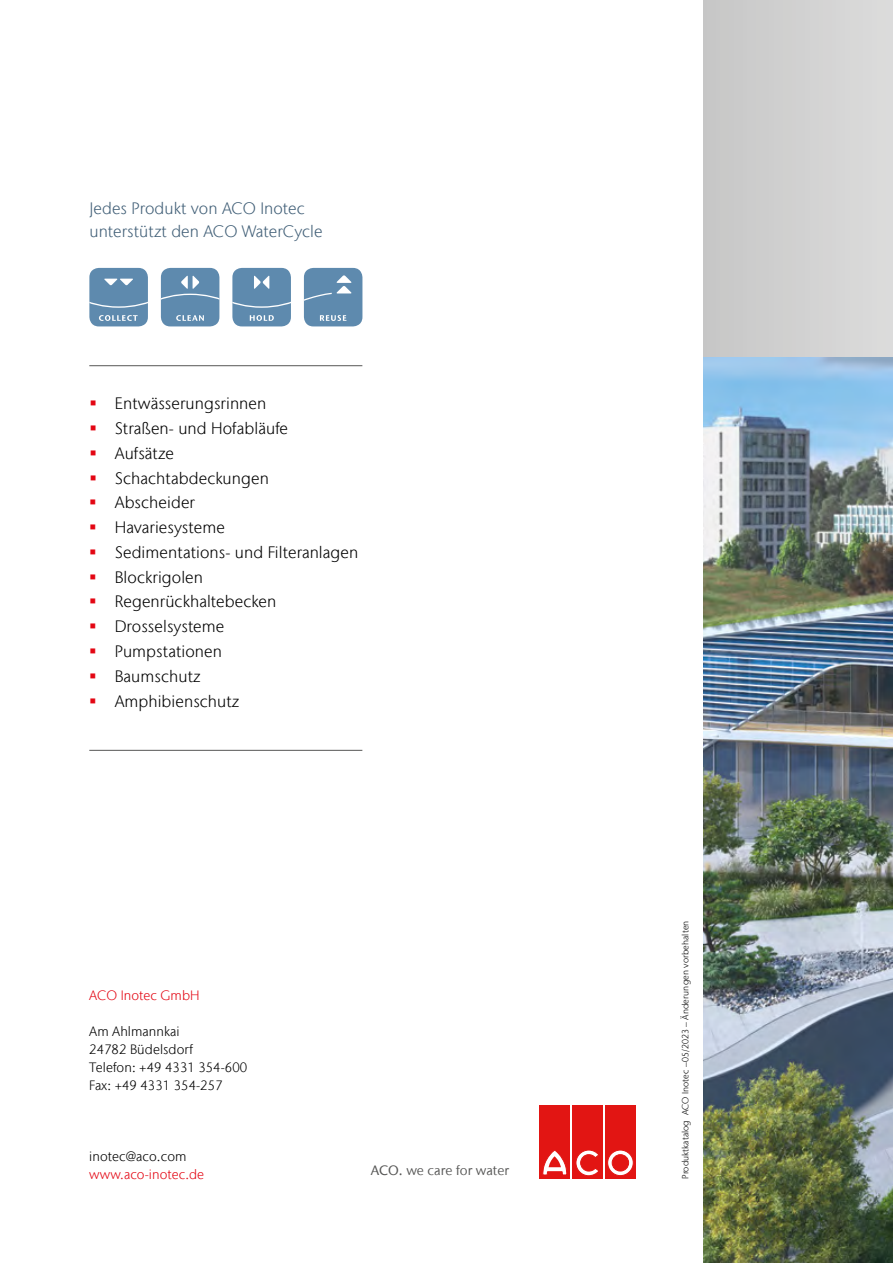
<style>
.page{position:relative;width:893px;height:1263px;background:#fff}
.page>*{position:absolute;margin:0;border:0;box-sizing:border-box;transform-origin:0 0}
.t1{font:300 16.5px/24.8px "Stone Sans IIITC Com";letter-spacing:.005em;color:#000}
.t2{font:300 16.5px/23.1px "Stone Sans IIITC Com";letter-spacing:.005em;color:#415f77}
.t3{font:300 13.5px/17.9px "Stone Sans IIITC Com";letter-spacing:.005em;color:#000}
.t4{font:300 13.5px "Stone Sans IIITC Com";letter-spacing:.005em;color:#e30613}
.t5{font:13.5px "Stone Sans IIITC Com";color:#575756}
.t6{font:300 9px "Stone Sans IIITC Com";letter-spacing:.01em;color:#000}
.s1{font-weight:500}
</style>
<div class="page">
<div style="left:704px;top:0;width:189px;height:406px;background:#d1d1d1"></div>
<div style="left:540px;top:1105px;width:30px;height:73px;background:#e21513"></div>
<svg style="left:543px;top:1150px;width:24px;height:25px"></svg>
<div style="left:572px;top:1105px;width:31px;height:73px;background:#e21513"></div>
<svg style="left:576px;top:1150px;width:22px;height:26px"></svg>
<div style="left:605px;top:1105px;width:30px;height:73px;background:#e21513"></div>
<svg style="left:608px;top:1150px;width:25px;height:25px"></svg>
<div style="left:608px;top:1150px;width:25px;height:26px;border:1px solid #e21513;border-radius:50%"></div>
<div style="left:612px;top:1154px;width:17px;height:17px;background:#e21513;border-radius:50%"></div>
<div style="left:612px;top:1154px;width:17px;height:17px;border:1px solid #e21513;border-radius:50%"></div>
<hr style="left:89px;top:365px;width:273px;height:1px;background:#575756">
<hr style="left:89px;top:750px;width:273px;height:1px;background:#575756">
<div style="left:89px;top:268px;width:59px;height:58px;background:#5e8aae;border-radius:10px"></div>
<svg style="left:89px;top:279px;width:59px;height:42px"></svg>
<div style="left:161px;top:268px;width:58px;height:58px;background:#5e8aae;border-radius:10px"></div>
<svg style="left:161px;top:275px;width:58px;height:46px"></svg>
<div style="left:232px;top:268px;width:59px;height:58px;background:#5e8aae;border-radius:10px"></div>
<svg style="left:232px;top:275px;width:59px;height:46px"></svg>
<div style="left:304px;top:268px;width:58px;height:58px;background:#5e8aae;border-radius:10px"></div>
<svg style="left:304px;top:275px;width:48px;height:26px"></svg>
<svg style="left:320px;top:315px;width:26px;height:6px"></svg>
<img style="left:704px;top:357px;width:189px;height:906px">
<p class="t2" style="left:89px;top:197px;width:235px">Jedes Produkt von ACO Inotec unterstützt den ACO WaterCycle</p>
<p class="t1" style="left:115px;top:391px;width:245px">Entwässerungsrinnen<br>Straßen- und Hofabläufe<br>Aufsätze<br>Schachtabdeckungen<br>Abscheider<br>Havariesysteme<br>Sedimentations- und Filteranlagen<br>Blockrigolen<br>Regenrückhaltebecken<br>Drosselsysteme<br>Pumpstationen<br>Baumschutz<br>Amphibienschutz</p>
<p class="t4" style="left:89px;top:987px;width:112px">ACO Inotec GmbH</p>
<p class="t3" style="left:89px;top:1022px;width:159px">Am Ahlmannkai<br>24782 Büdelsdorf<br>Telefon: +49 4331 354-600<br>Fax: +49 4331 354-257</p>
<p class="t3" style="left:89px;top:1147px;width:99px">inotec@aco.com</p>
<p class="t4" style="left:89px;top:1166px;width:116px">www.aco-inotec.de</p>
<p class="t5" style="left:371px;top:1162px;width:140px"><span class="s1">ACO.</span> we care for water</p>
<p class="t6" style="left:680px;top:1179px;width:260px;rotate:-90deg">Produktkatalog ACO Inotec –05/2023 – Änderungen vorbehalten</p>
</div>
